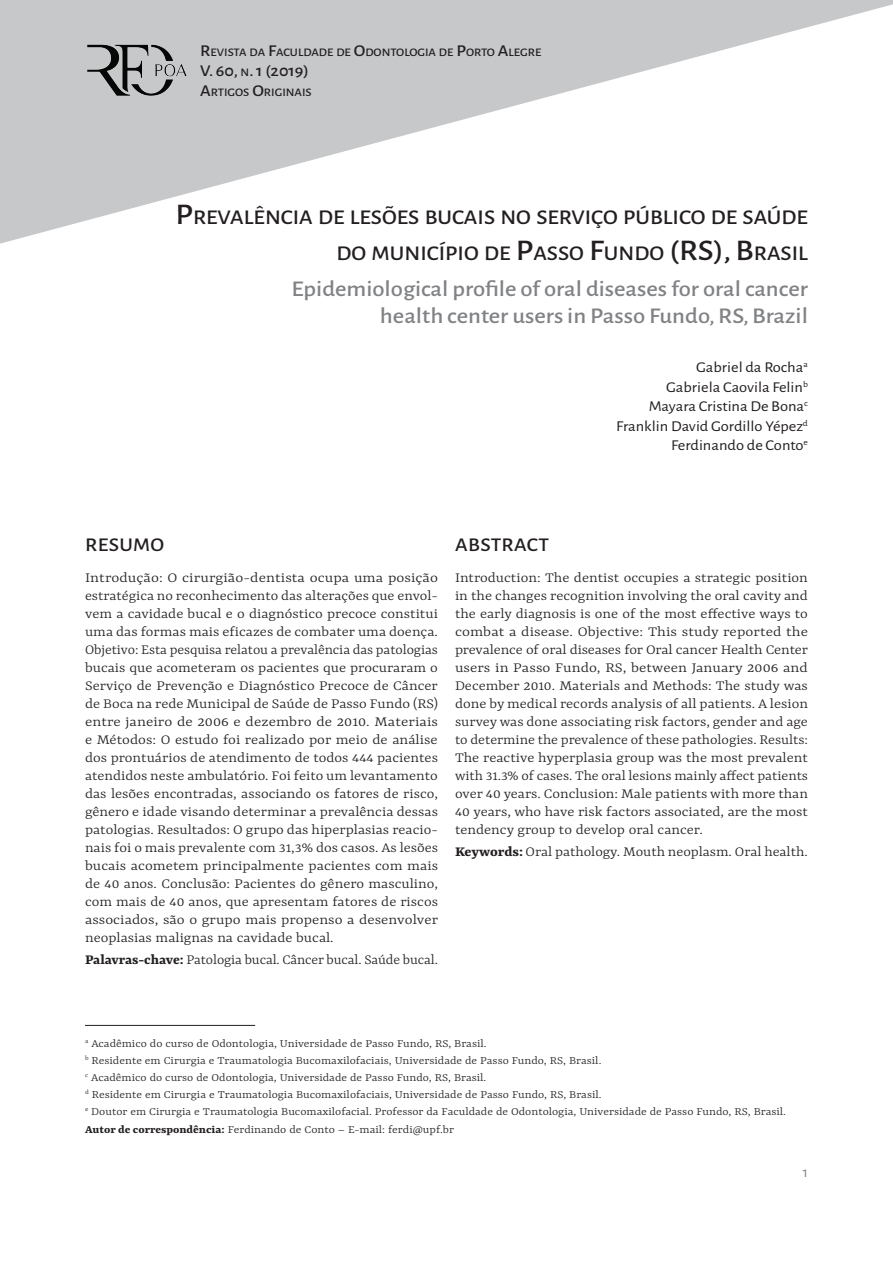
<style>
.page{position:relative;width:893px;height:1263px;background:#fff}
.page>*{position:absolute;margin:0;border:0;box-sizing:border-box;transform-origin:0 0}
.TÍTULO_CAP_INGLÊS{font:500 22.5px/27px "Alegreya Sans";color:#808285;text-align:right;scale:1.1 1}
.TÍTULO_CAPÍTULO{font:500 21px/36px "Alegreya Sans";color:#231f20;text-align:right;scale:1.1 1}
.RESUMO_TÍTULO{font:500 19.5px "Alegreya Sans";letter-spacing:.015em;color:#231f20;scale:1.1 1}
.t1{font:500 16.5px "Alegreya Sans";color:#231f20;scale:1.1 1}
.RESUMO_TEXTO{font:300 15px/18px "Yrsa";color:#231f20;text-align:justify;scale:1.14 1}
.RESUMO_TEXTO-2{font:300 15px/18px "Yrsa";color:#231f20;text-align:justify;scale:1.1 1}
.AUTORES{font:15px/19.5px "Alegreya Sans";color:#231f20;text-align:right;scale:1.1 1}
.RESUMO_TEXTO-3{font:300 15px "Yrsa";color:#231f20;scale:1.05 1}
.RESUMO_TEXTO-4{font:300 15px "Yrsa";color:#231f20;scale:1.09 1}
.t2{font:15px "Alegreya Sans SC";color:#808285}
.RODAPÉ{font:300 12px "Yrsa";color:#231f20;scale:1.1 1}
.RODAPÉ_-_PRIMEIRO{font:300 12px "Yrsa";color:#231f20;scale:1.1 1}
.t3{font:500 11.55px "Alegreya Sans";color:#231f20;scale:1.1 1}
.s1{font-size:16.5px}
.s2{font-size:11.55px}
.s3{font-size:30px}
.s4{font-weight:700}
</style>
<div class="page">
<svg style="left:0;top:0;width:893px;height:244px"></svg>
<img style="left:86px;top:43px;width:102px;height:54px">
<hr style="left:85px;top:1025px;width:170px;height:1px;background:#231f20">
<p class="t3" style="left:200px;top:44px;width:312px"><span class="s1">R</span>EVISTA DA <span class="s1">F</span>ACULDADE DE <span class="s1">O</span>DONTOLOGIA DE <span class="s1">P</span>ORTO <span class="s1">A</span>LEGRE</p>
<p class="t1" style="left:200px;top:59px;width:100px">V. 60, <span class="s2">N</span>. 1 (2019)</p>
<p class="t3" style="left:200px;top:84px;width:103px"><span class="s1">A</span>RTIGOS <span class="s1">O</span>RIGINAIS</p>
<p class="TÍTULO_CAPÍTULO" style="left:175px;top:198px;width:576px"><span class="s3">P</span>REVALÊNCIA DE LESÕES BUCAIS NO SERVIÇO PÚBLICO DE SAÚDE<br>DO MUNICÍPIO DE <span class="s3">P</span>ASSO <span class="s3">F</span>UNDO <span class="s3">(RS), B</span>RASIL</p>
<p class="TÍTULO_CAP_INGLÊS" style="left:291px;top:274px;width:471px">Epidemiological profile of oral diseases for oral cancer health center users in Passo Fundo, RS, Brazil</p>
<p class="AUTORES" style="left:616px;top:357px;width:176px">Gabriel da Rocha<sup>a<br></sup>Gabriela Caovila Felin<sup>b<br></sup>Mayara Cristina De Bona<sup>c<br></sup>Franklin David Gordillo Yépez<sup>d<br></sup>Ferdinando de Conto<sup>e</sup></p>
<p class="RESUMO_TÍTULO" style="left:85px;top:531px;width:73px">RESUMO</p>
<p class="RESUMO_TEXTO" style="left:85px;top:570px;width:311px">Introdução: O cirurgião-dentista ocupa uma posição estratégica no reconhecimento das alterações que envol&shy;vem a cavidade bucal e o diagnóstico precoce constitui uma das formas mais eficazes de combater uma doença.<br>Objetivo: Esta pesquisa relatou a prevalência das patologias bucais que acometeram os pacientes que procuraram o Serviço de Prevenção e Diagnóstico Precoce de Câncer de Boca na rede Municipal de Saúde de Passo Fundo (RS) entre janeiro de 2006 e dezembro de 2010. Materiais e Métodos: O estudo foi realizado por meio de análise dos prontuários de atendimento de todos 444 pacientes atendidos neste ambulatório. Foi feito um levantamento das lesões encontradas, associando os fatores de risco, gênero e idade visando determinar a prevalência dessas patologias. Resultados: O grupo das hiperplasias reacio&shy;nais foi o mais prevalente com 31,3% dos casos. As lesões bucais acometem principalmente pacientes com mais de 40 anos. Conclusão: Pacientes do gênero masculino, com mais de 40 anos, que apresentam fatores de riscos associados, são o grupo mais propenso a desenvolver neoplasias malignas na cavidade bucal.</p>
<p class="RESUMO_TEXTO-3" style="left:85px;top:952px;width:338px"><span class="s4">Palavras-chave:</span> Patologia bucal. Câncer bucal. Saúde bucal.</p>
<p class="RESUMO_TÍTULO" style="left:455px;top:531px;width:87px">ABSTRACT</p>
<p class="RESUMO_TEXTO-2" style="left:455px;top:570px;width:323px">Introduction: The dentist occupies a strategic position in the changes recognition involving the oral cavity and the early diagnosis is one of the most effective ways to combat a disease. Objective: This study reported the prevalence of oral diseases for Oral cancer Health Center users in Passo Fundo, RS, between January 2006 and December 2010. Materials and Methods: The study was done by medical records analysis of all patients. A lesion survey was done associating risk factors, gender and age to determine the prevalence of these pathologies. Results:<br>The reactive hyperplasia group was the most prevalent with 31.3% of cases. The oral lesions mainly affect patients over 40 years. Conclusion: Male patients with more than 40 years, who have risk factors associated, are the most tendency group to develop oral cancer.</p>
<p class="RESUMO_TEXTO-4" style="left:455px;top:844px;width:325px"><span class="s4">Keywords:</span> Oral pathology. Mouth neoplasm. Oral health.</p>
<p class="RODAPÉ_-_PRIMEIRO" style="left:85px;top:1036px;width:366px"><sup>a</sup> Acadêmico do curso de Odontologia, Universidade de Passo Fundo, RS, Brasil.</p>
<p class="RODAPÉ" style="left:85px;top:1054px;width:471px"><sup>b</sup> Residente em Cirurgia e Traumatologia Bucomaxilofaciais, Universidade de Passo Fundo, RS, Brasil.</p>
<p class="RODAPÉ" style="left:85px;top:1071px;width:366px"><sup>c</sup> Acadêmico do curso de Odontologia, Universidade de Passo Fundo, RS, Brasil.</p>
<p class="RODAPÉ" style="left:85px;top:1088px;width:471px"><sup>d</sup> Residente em Cirurgia e Traumatologia Bucomaxilofaciais, Universidade de Passo Fundo, RS, Brasil.</p>
<p class="RODAPÉ" style="left:85px;top:1105px;width:639px"><sup>e</sup> Doutor em Cirurgia e Traumatologia Bucomaxilofacial. Professor da Faculdade de Odontologia, Universidade de Passo Fundo, RS, Brasil.</p>
<p class="RODAPÉ" style="left:85px;top:1122px;width:337px"><span class="s4">Autor de correspondência:</span> Ferdinando de Conto – E-mail: ferdi@upf.br</p>
<p class="t2" style="left:803px;top:1162px;width:7px">1</p>
</div>
